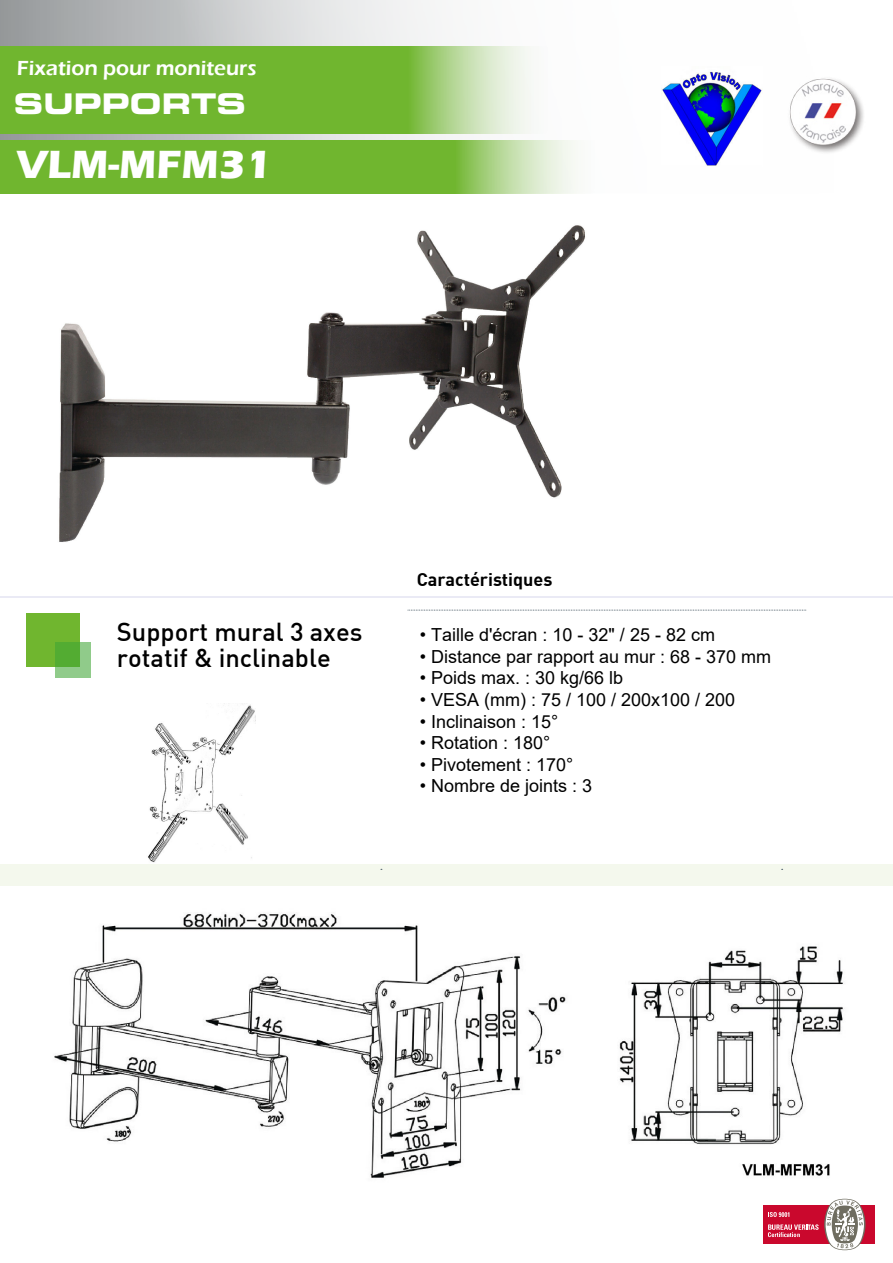
<style>
.page{position:relative;width:893px;height:1263px;background:#fff}
.page>*{position:absolute;margin:0;border:0;box-sizing:border-box;transform-origin:0 0}
.t1{font:700 40.5px "Eras ITC";color:#fff}
.t2{font:28.5px "Eurostile LT Std Bold Ex 2";color:#fff}
.t3{font:500 25.5px/25.5px "DIN";color:#000}
.t4{font:600 21px "Eras ITC";color:#fff}
.t5{font:18px "Arial";color:#000}
.t6{font:700 18px "DIN";color:#000}
</style>
<div class="page">
<svg style="left:0;top:0;width:453px;height:140px"></svg>
<div style="left:26px;top:613px;width:53px;height:53px;background:#70b62f"></div>
<svg style="left:56px;top:642px;width:35px;height:35px"></svg>
<hr style="left:0;top:596px;width:893px;height:1px;background:#eaeaf5">
<svg style="left:0;top:46px;width:531px;height:88px;background:#82bf4a"></svg>
<img style="left:789px;top:78px;width:75px;height:75px">
<svg style="left:0;top:140px;width:576px;height:53px;background:#81be48"></svg>
<div style="left:0;top:864px;width:893px;height:21px;background:#f4f8ed"></div>
<svg style="left:408px;top:610px;width:398px;height:1px"></svg>
<div style="left:764px;top:1205px;width:111px;height:38px;background:#ca082d"></div>
<svg style="left:768px;top:1199px;width:97px;height:51px"></svg>
<img style="left:661px;top:71px;width:101px;height:95px">
<img style="left:59px;top:225px;width:526px;height:317px">
<img style="left:54px;top:913px;width:789px;height:265px">
<img style="left:148px;top:704px;width:107px;height:159px">
<p class="t4" style="left:17px;top:57px;width:241px">Fixation pour moniteurs</p>
<h2 class="t2" style="left:14px;top:84px;width:234px">SUPPORTS</h2>
<h1 class="t1" style="left:17px;top:141px;width:256px">VLM-MFM31</h1>
<h3 class="t3" style="left:117px;top:618px;width:247px">Support mural 3 axes rotatif &amp; inclinable</h3>
<p class="t6" style="left:417px;top:568px;width:137px">Caractéristiques</p>
<p class="t5" style="left:420px;top:622px;width:297px">• Taille d'écran : 10 - 32" / 25 - 82 cm</p>
<p class="t5" style="left:420px;top:644px;width:353px">• Distance par rapport au mur : 68 - 370 mm</p>
<p class="t5" style="left:420px;top:666px;width:205px">• Poids max. : 30 kg/66 lb</p>
<p class="t5" style="left:420px;top:687px;width:317px">• VESA (mm) : 75 / 100 / 200x100 / 200</p>
<p class="t5" style="left:420px;top:709px;width:140px">• Inclinaison : 15°</p>
<p class="t5" style="left:420px;top:730px;width:132px">• Rotation : 180°</p>
<p class="t5" style="left:420px;top:752px;width:155px">• Pivotement : 170°</p>
<p class="t5" style="left:420px;top:774px;width:174px">• Nombre de joints : 3</p>
</div>
